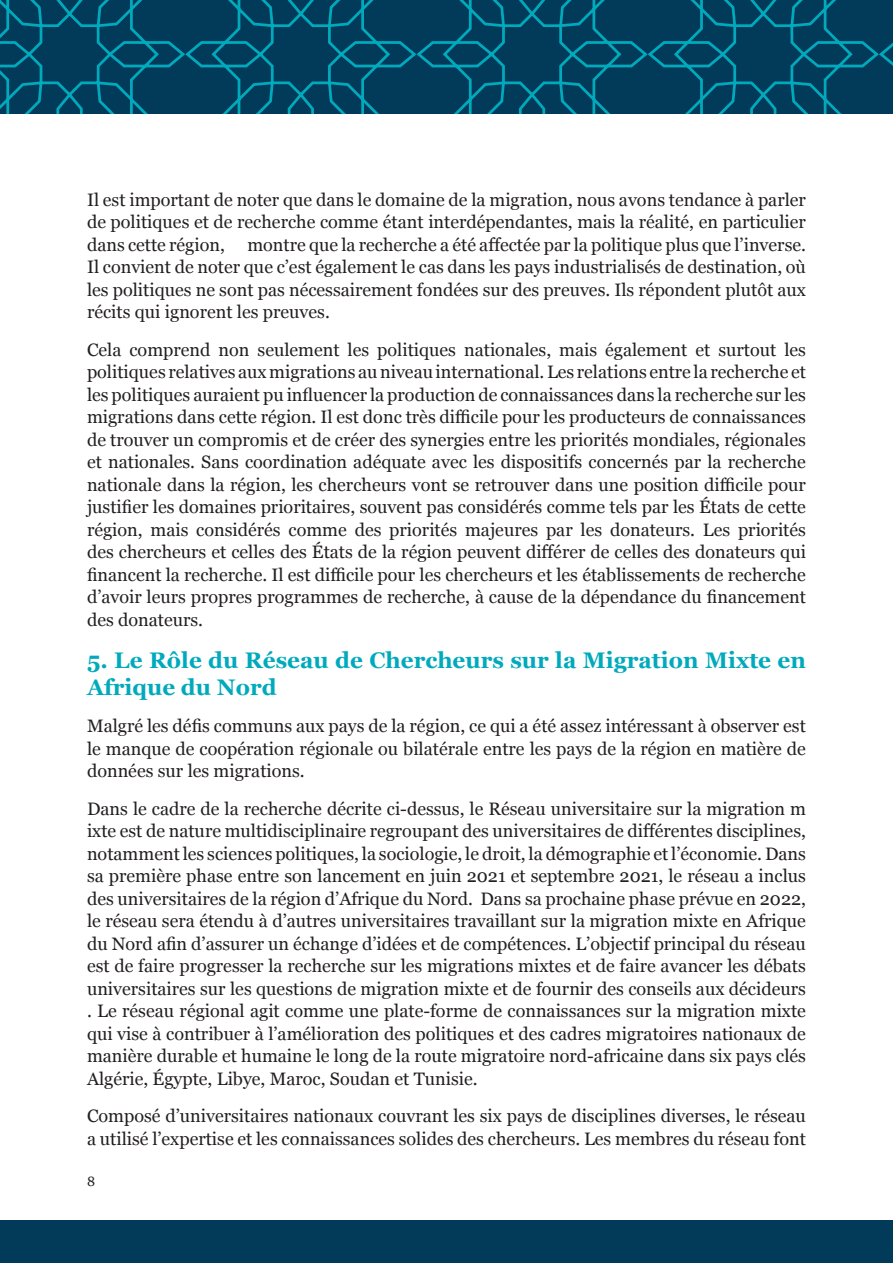
<style>
.page{position:relative;width:893px;height:1263px;background:#fff}
.page>*{position:absolute;margin:0;border:0;box-sizing:border-box;transform-origin:0 0}
.t1{font:700 22.5px/27px "Georgia";color:#00aabc}
.t2{font:18px/22.5px "Georgia";color:#231f20;text-align:justify}
.t3{font:13.5px "Georgia";color:#231f20}
</style>
<div class="page">
<div style="left:0;top:1220px;width:893px;height:43px;background:#023b5a"></div>
<svg style="left:0;top:0;width:893px;height:114px;background:#014966"></svg>
<p class="t2" style="left:87px;top:188px;width:720px">Il est important de noter que dans le domaine de la migration, nous avons tendance à parler de politiques et de recherche comme étant interdépendantes, mais la réalité, en particulier dans cette région, montre que la recherche a été affectée par la politique plus que l’inverse.<br>Il convient de noter que c’est également le cas dans les pays industrialisés de destination, où les politiques ne sont pas nécessairement fondées sur des preuves. Ils répondent plutôt aux récits qui ignorent les preuves.</p>
<p class="t2" style="left:87px;top:338px;width:720px">Cela comprend non seulement les politiques nationales, mais également et surtout les politiques relatives aux migrations au niveau international. Les relations entre la recherche et les politiques auraient pu influencer la production de connaissances dans la recherche sur les migrations dans cette région. Il est donc très difficile pour les producteurs de connaissances de trouver un compromis et de créer des synergies entre les priorités mondiales, régionales et nationales. Sans coordination adéquate avec les dispositifs concernés par la recherche nationale dans la région, les chercheurs vont se retrouver dans une position difficile pour justifier les domaines prioritaires, souvent pas considérés comme tels par les États de cette région, mais considérés comme des priorités majeures par les donateurs. Les priorités des chercheurs et celles des États de la région peuvent différer de celles des donateurs qui financent la recherche. Il est difficile pour les chercheurs et les établissements de recherche d’avoir leurs propres programmes de recherche, à cause de la dépendance du financement des donateurs.</p>
<p class="t1" style="left:87px;top:645px;width:720px">5. Le Rôle du Réseau de Chercheurs sur la Migration Mixte en<br>Afrique du Nord</p>
<p class="t2" style="left:87px;top:714px;width:720px">Malgré les défis communs aux pays de la région, ce qui a été assez intéressant à observer est le manque de coopération régionale ou bilatérale entre les pays de la région en matière de données sur les migrations.</p>
<p class="t2" style="left:87px;top:797px;width:720px">Dans le cadre de la recherche décrite ci-dessus, le Réseau universitaire sur la migration m ixte est de nature multidisciplinaire regroupant des universitaires de différentes disciplines, notamment les sciences politiques, la sociologie, le droit, la démographie et l’économie. Dans sa première phase entre son lancement en juin 2021 et septembre 2021, le réseau a inclus des universitaires de la région d’Afrique du Nord. Dans sa prochaine phase prévue en 2022, le réseau sera étendu à d’autres universitaires travaillant sur la migration mixte en Afrique du Nord afin d’assurer un échange d’idées et de compétences. L’objectif principal du réseau est de faire progresser la recherche sur les migrations mixtes et de faire avancer les débats universitaires sur les questions de migration mixte et de fournir des conseils aux décideurs . Le réseau régional agit comme une plate-forme de connaissances sur la migration mixte qui vise à contribuer à l’amélioration des politiques et des cadres migratoires nationaux de manière durable et humaine le long de la route migratoire nord-africaine dans six pays clés Algérie, Égypte, Libye, Maroc, Soudan et Tunisie.</p>
<p class="t2" style="left:87px;top:1104px;width:720px">Composé d’universitaires nationaux couvrant les six pays de disciplines diverses, le réseau a utilisé l’expertise et les connaissances solides des chercheurs. Les membres du réseau font</p>
<p class="t3" style="left:87px;top:1172px;width:10px">8</p>
</div>
